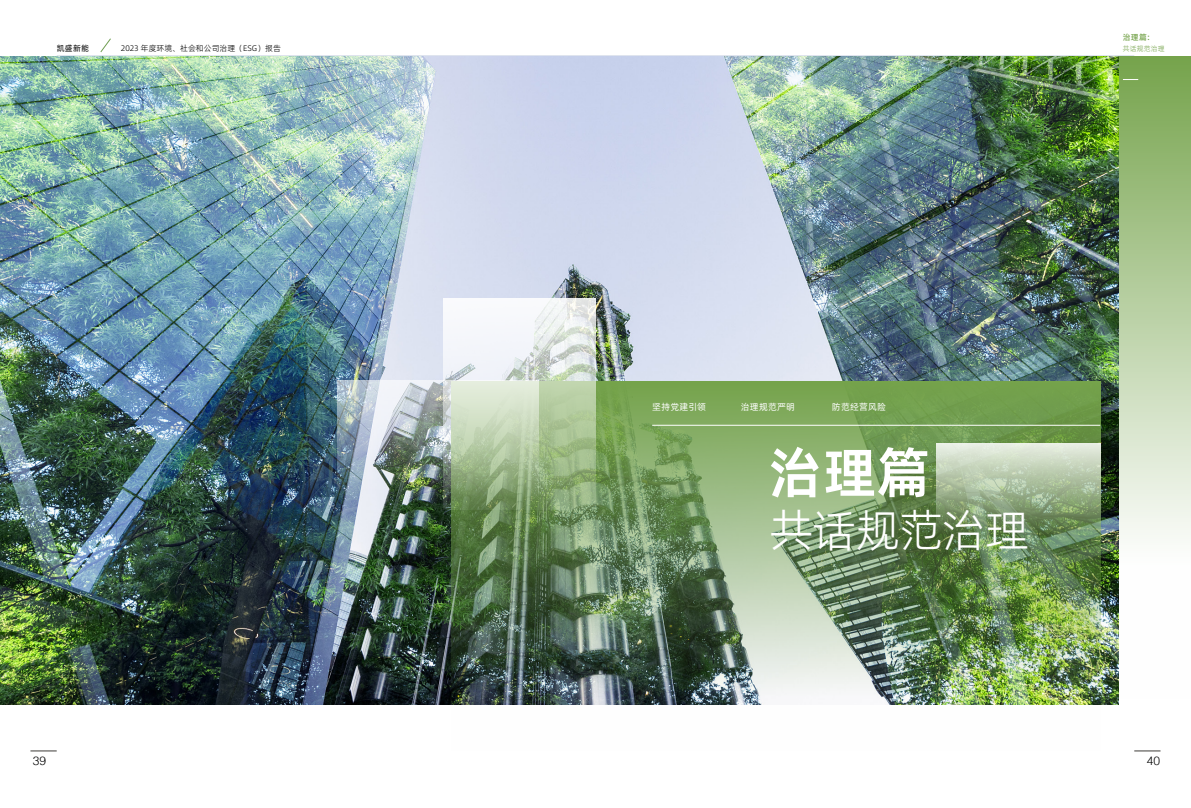
<style>
.page{position:relative;width:1191px;height:808px;background:#fff}
.page>*{position:absolute;margin:0;border:0;box-sizing:border-box;transform-origin:0 0}
.t1{font:55px "Alibaba Pu Hui Ti 3 85 Bold";color:#fff}
.t2{font:45px "Alibaba Pu Hui Ti 3 45 Light";letter-spacing:-.03em;color:#fff}
.t3{font:300 12px "Helvetica";color:#000}
.t4{font:9px "Alibaba Pu Hui Ti 3 55 Regular";letter-spacing:.02em;color:#fff}
.t5{font:8px "Alibaba Pu Hui Ti 3 45 Light";color:#000}
.t6{font:8px "Alibaba Pu Hui Ti 3 55 Regular";color:#000}
.t7{font:8px "Alibaba Pu Hui Ti 3 65 Medium";color:#75a34b}
.t8{font:7px "Alibaba Pu Hui Ti 3 45 Light";letter-spacing:.01em;color:#75a34b}
</style>
<div class="page">
<hr style="left:57px;top:56px;width:1077px;height:1px;background:#365394">
<svg style="left:100px;top:38px;width:11px;height:14px"></svg>
<svg style="left:30px;top:750px;width:27px;height:1px"></svg>
<svg style="left:1134px;top:750px;width:26px;height:1px"></svg>
<img style="left:0;top:57px;width:1118px;height:647px">
<div style="left:1118px;top:56px;width:73px;height:642px;background:linear-gradient(to bottom,#7ba753,#fff)"></div>
<img style="left:451px;top:381px;width:649px;height:324px">
<img style="left:936px;top:444px;width:164px;height:105px">
<img style="left:338px;top:381px;width:201px;height:231px">
<svg style="left:1123px;top:79px;width:15px;height:1px"></svg>
<hr style="left:652px;top:425px;width:448px;height:1px;background:#fff">
<img style="left:443px;top:298px;width:152px;height:212px">
<p class="t6" style="left:57px;top:42px;width:34px">凯盛新能</p>
<p class="t5" style="left:121px;top:42px;width:161px">2023 年度环境、社会和公司治理（ESG）报告</p>
<p class="t7" style="left:1123px;top:31px;width:33px">治理篇：</p>
<p class="t8" style="left:1123px;top:43px;width:43px">共话规范治理</p>
<p class="t4" style="left:652px;top:400px;width:55px">坚持党建引领</p>
<p class="t4" style="left:741px;top:400px;width:56px">治理规范严明</p>
<p class="t4" style="left:832px;top:400px;width:55px">防范经营风险</p>
<h1 class="t1" style="left:768px;top:429px;width:164px">治理篇</h1>
<h2 class="t2" style="left:770px;top:496px;width:261px">共话规范治理</h2>
<h3 class="t3" style="left:33px;top:751px;width:15px">39</h3>
<h3 class="t3" style="left:1146px;top:751px;width:15px">40</h3>
</div>
